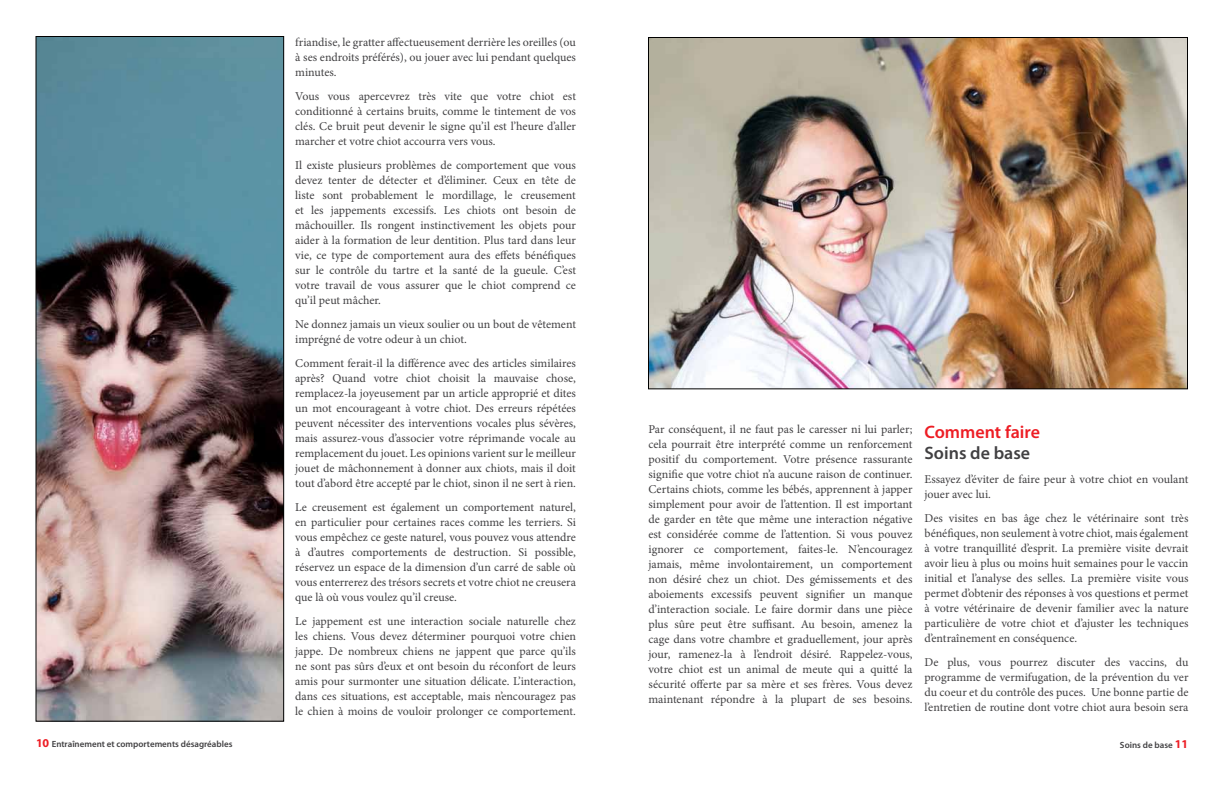
<style>
.page{position:relative;width:1224px;height:792px;background:#fff}
.page>*{position:absolute;margin:0;border:0;box-sizing:border-box;transform-origin:0 0}
.t1{font:600 18px "Myriad Pro";color:#ed1d24}
.t2{font:600 18px "Myriad Pro";color:#414042}
.t3{font:12px/15px "Minion Pro";color:#414042;text-align:justify}
.t4{font:600 9px "Myriad Pro";color:#414042}
.s1{font-weight:700;font-size:12px;color:#ed1d24}
</style>
<div class="page">
<img style="left:38px;top:38px;width:244px;height:682px">
<div style="left:36px;top:36px;width:248px;height:686px;border:1px solid #000"></div>
<img style="left:650px;top:39px;width:536px;height:348px">
<p class="t4" style="left:36px;top:738px;width:198px"><span class="s1">10</span> Entraînement et comportements désagréables</p>
<p class="t3" style="left:295px;top:34px;width:282px">friandise, le gratter affectueusement derrière les oreilles (ou à ses endroits préférés), ou jouer avec lui pendant quelques minutes.</p>
<p class="t3" style="left:295px;top:88px;width:282px">Vous vous apercevrez très vite que votre chiot est conditionné à certains bruits, comme le tintement de vos clés. Ce bruit peut devenir le signe qu’il est l’heure d’aller marcher et votre chiot accourra vers vous.</p>
<p class="t3" style="left:295px;top:157px;width:282px">Il existe plusieurs problèmes de comportement que vous devez tenter de détecter et d’éliminer. Ceux en tête de liste sont probablement le mordillage, le creusement et les jappements excessifs. Les chiots ont besoin de mâchouiller. Ils rongent instinctivement les objets pour aider à la formation de leur dentition. Plus tard dans leur vie, ce type de comportement aura des effets bénéfiques sur le contrôle du tartre et la santé de la gueule. C’est votre travail de vous assurer que le chiot comprend ce qu’il peut mâcher.</p>
<p class="t3" style="left:295px;top:316px;width:282px">Ne donnez jamais un vieux soulier ou un bout de vêtement imprégné de votre odeur à un chiot.</p>
<p class="t3" style="left:295px;top:355px;width:282px">Comment ferait-il la différence avec des articles similaires après? Quand votre chiot choisit la mauvaise chose, remplacez-la joyeusement par un article approprié et dites un mot encourageant à votre chiot. Des erreurs répétées peuvent nécessiter des interventions vocales plus sévères, mais assurez-vous d’associer votre réprimande vocale au remplacement du jouet. Les opinions varient sur le meilleur jouet de mâchonnement à donner aux chiots, mais il doit tout d’abord être accepté par le chiot, sinon il ne sert à rien.</p>
<p class="t3" style="left:295px;top:499px;width:282px">Le creusement est également un comportement naturel, en particulier pour certaines races comme les terriers. Si vous empêchez ce geste naturel, vous pouvez vous attendre à d’autres comportements de destruction. Si possible, réservez un espace de la dimension d’un carré de sable où vous enterrerez des trésors secrets et votre chiot ne creusera que là où vous voulez qu’il creuse.</p>
<p class="t3" style="left:295px;top:613px;width:282px">Le jappement est une interaction sociale naturelle chez les chiens. Vous devez déterminer pourquoi votre chien jappe. De nombreux chiens ne jappent que parce qu’ils ne sont pas sûrs d’eux et ont besoin du réconfort de leurs amis pour surmonter une situation délicate. L’interaction, dans ces situations, est acceptable, mais n’encouragez pas le chien à moins de vouloir prolonger ce comportement.</p>
<p class="t3" style="left:649px;top:422px;width:266px">Par conséquent, il ne faut pas le caresser ni lui parler; cela pourrait être interprété comme un renforcement positif du comportement. Votre présence rassurante signifie que votre chiot n’a aucune raison de continuer.<br>Certains chiots, comme les bébés, apprennent à japper simplement pour avoir de l’attention. Il est important de garder en tête que même une interaction négative est considérée comme de l’attention. Si vous pouvez ignorer ce comportement, faites-le. N’encouragez jamais, même involontairement, un comportement non désiré chez un chiot. Des gémissements et des aboiements excessifs peuvent signifier un manque d’interaction sociale. Le faire dormir dans une pièce plus sûre peut être suffisant. Au besoin, amenez la cage dans votre chambre et graduellement, jour après jour, ramenez-la à l’endroit désiré. Rappelez-vous, votre chiot est un animal de meute qui a quitté la sécurité offerte par sa mère et ses frères. Vous devez maintenant répondre à la plupart de ses besoins.</p>
<h1 class="t1" style="left:924px;top:420px;width:117px">Comment faire</h1>
<h1 class="t2" style="left:924px;top:441px;width:107px">Soins de base</h1>
<p class="t3" style="left:924px;top:471px;width:265px">Essayez d’éviter de faire peur à votre chiot en voulant jouer avec lui.</p>
<p class="t3" style="left:924px;top:510px;width:266px">Des visites en bas âge chez le vétérinaire sont très bénéfiques, non seulement à votre chiot, mais également à votre tranquillité d’esprit. La première visite devrait avoir lieu à plus ou moins huit semaines pour le vaccin initial et l’analyse des selles. La première visite vous permet d’obtenir des réponses à vos questions et permet à votre vétérinaire de devenir familier avec la nature particulière de votre chiot et d’ajuster les techniques d’entraînement en conséquence.</p>
<p class="t3" style="left:924px;top:654px;width:266px">De plus, vous pourrez discuter des vaccins, du programme de vermifugation, de la prévention du ver du coeur et du contrôle des puces. Une bonne partie de l’entretien de routine dont votre chiot aura besoin sera</p>
<p class="t4" style="left:1120px;top:740px;width:70px">Soins de base <span class="s1">11</span></p>
</div>
